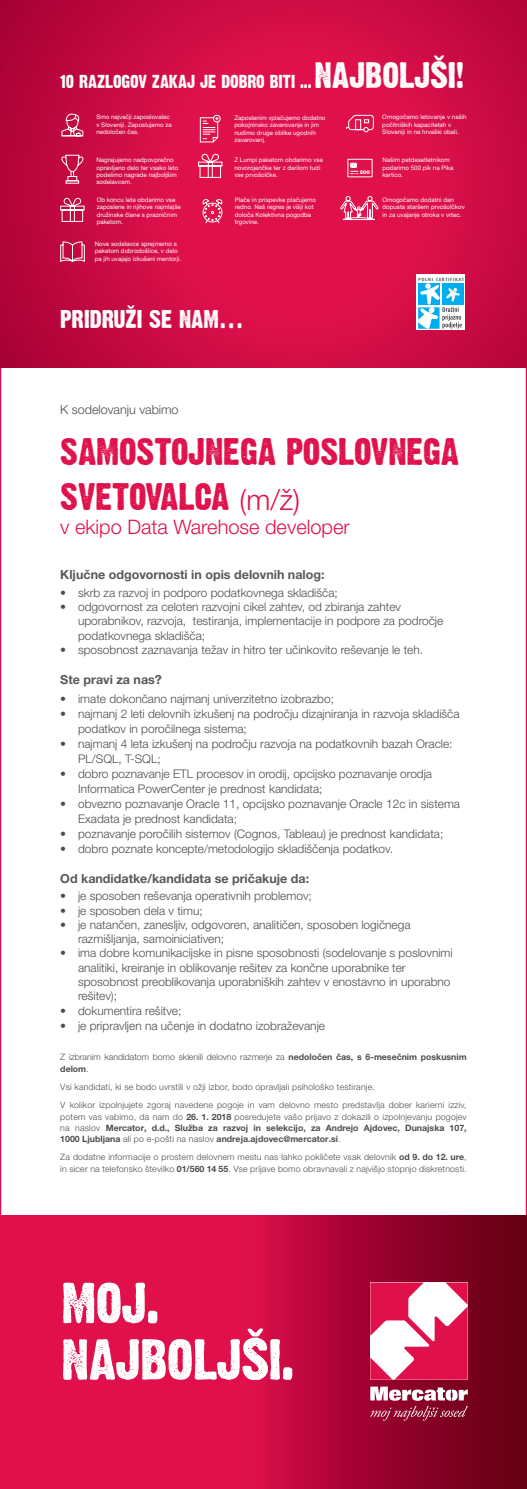
<style>
.page{position:relative;width:527px;height:1489px;background:#fff}
.page>*{position:absolute;margin:0;border:0;box-sizing:border-box;transform-origin:0 0}
.t1{font:56.5px/56.5px "Dirty Headline";letter-spacing:-.01em;color:#fff}
.t2{font:33.75px/45px "Dirty Headline";color:#e0104b}
.t3{font:22.62px "Dirty Headline";color:#fff}
.t4{font:300 20px "Helvetica Neue LT Pro";color:#e0104b}
.t5{font:16.5px "Dirty Headline";color:#fff}
.t6{font:700 12.5px "Helvetica Neue LT Pro";color:#57585a}
.t7{font:300 12.5px "Helvetica Neue LT Pro";color:#4b4c4d}
.t8{font:300 11.88px/14.2px "Helvetica Neue LT Pro";color:#4b4c4d}
.t9{font:300 8.75px/18.4px "Helvetica Neue LT Pro";letter-spacing:.02em;color:#4b4c4d}
.t10{font:700 8.75px/11.2px "Helvetica Neue LT Pro";color:#4b4c4d;text-align:justify}
.t11{font:300 8.75px/11.2px "Helvetica Neue LT Pro";color:#4b4c4d}
.t12{font:6.25px/7.5px "Helvetica Neue LT Pro";color:#fff}
.t13{font:5.88px "Dax Regular Caps";letter-spacing:.1em;color:#231f20}
.t14{font:900 5px "Gotham";color:#fff}
.s1{font-size:32.38px}
.s2{font-family:"Helvetica Neue LT Pro";font-weight:300;font-size:28.75px}
.s3{font-weight:700}
.s4{font-weight:300}
</style>
<div class="page">
<svg style="left:0;top:0;width:526px;height:367px;background:#cf0c45"></svg>
<svg style="left:61px;top:111px;width:22px;height:25px"></svg>
<svg style="left:202px;top:198px;width:20px;height:26px"></svg>
<svg style="left:60px;top:155px;width:24px;height:29px"></svg>
<svg style="left:340px;top:196px;width:38px;height:24px"></svg>
<svg style="left:60px;top:197px;width:25px;height:25px"></svg>
<svg style="left:60px;top:241px;width:25px;height:21px"></svg>
<svg style="left:345px;top:115px;width:28px;height:17px"></svg>
<svg style="left:199px;top:115px;width:22px;height:28px"></svg>
<svg style="left:198px;top:153px;width:24px;height:25px"></svg>
<svg style="left:347px;top:158px;width:25px;height:19px"></svg>
<div style="left:0;top:1215px;width:526px;height:273px;background:#e0104b"></div>
<img style="left:267px;top:1215px;width:259px;height:273px">
<svg style="left:370px;top:1282px;width:97px;height:97px"></svg>
<svg style="left:370px;top:1386px;width:97px;height:34px;background:#ae516a"></svg>
<div style="left:416px;top:274px;width:49px;height:56px;background:#fff"></div>
<div style="left:442px;top:283px;width:21px;height:21px;background:#00aeef"></div>
<svg style="left:418px;top:283px;width:43px;height:46px"></svg>
<h3 class="t5" style="left:60px;top:70px;width:404px">10 RAZLOGOV ZAKAJ JE DOBRO BITI ... <span class="s1">NAJBOLJŠI!</span></h3>
<p class="t12" style="left:96px;top:113px;width:77px">Smo največji zaposlovalec v Sloveniji. Zaposlujemo za nedoločen čas.</p>
<p class="t12" style="left:382px;top:113px;width:86px">Omogočamo letovanje v naših počitniških kapacitetah v<br>Sloveniji in na hrvaški obali.</p>
<p class="t12" style="left:234px;top:114px;width:93px">Zaposlenim vplačujemo dodatno pokojninsko zavarovanje in jim nudimo druge oblike ugodnih zavarovanj.</p>
<p class="t12" style="left:234px;top:156px;width:90px">Z Lumpi paketom obdarimo vse novorojenčke ter z darilom tudi vse prvošolčke.</p>
<p class="t12" style="left:96px;top:156px;width:83px">Nagrajujemo nadpovprečno opravljeno delo ter vsako leto podelimo nagrade najboljšim sodelavcem.</p>
<p class="t12" style="left:382px;top:156px;width:72px">Našim petdesetletnikom podarimo 500 pik na Pika kartico.</p>
<p class="t14" style="left:359px;top:169px;width:12px">500</p>
<p class="t12" style="left:97px;top:195px;width:85px">Ob koncu leta obdarimo vse zaposlene in njihove najmlajše družinske člane s prazničnim paketom.</p>
<p class="t12" style="left:95px;top:240px;width:88px">Nove sodelavce sprejmemo s paketom dobrodošlice, v delo pa jih uvajajo izkušeni mentorji.</p>
<p class="t12" style="left:234px;top:195px;width:83px">Plače in prispevke plačujemo redno. Naš regres je višji kot določa Kolektivna pogodba trgovine.</p>
<h3 class="t3" style="left:60px;top:303px;width:183px">PRIDRUŽI SE NAM…</h3>
<p class="t12" style="left:382px;top:196px;width:84px">Omogočamo dodatni dan dopusta staršem prvošolčkov in za uvajanje otroka v vrtec.</p>
<p class="t13" style="left:417px;top:275px;width:47px">polni certifikat</p>
<p class="t7" style="left:60px;top:401px;width:120px">K sodelovanju vabimo</p>
<h2 class="t2" style="left:60px;top:429px;width:400px">SAMOSTOJNEGA POSLOVNEGA<br>SVETOVALCA <span class="s2">(m/ž)</span></h2>
<h3 class="t4" style="left:60px;top:514px;width:291px">v ekipo Data Warehose developer</h3>
<p class="t6" style="left:60px;top:567px;width:265px">Ključne odgovornosti in opis delovnih nalog:</p>
<p class="t8" style="left:60px;top:585px;width:279px">• skrb za razvoj in podporo podatkovnega skladišča;</p>
<p class="t8" style="left:78px;top:599px;width:366px;text-indent:-18px">• odgovornost za celoten razvojni cikel zahtev, od zbiranja zahtev uporabnikov, razvoja, testiranja, implementacije in podpore za področje podatkovnega skladišča;</p>
<p class="t8" style="left:60px;top:642px;width:364px">• sposobnost zaznavanja težav in hitro ter učinkovito reševanje le teh.</p>
<p class="t6" style="left:60px;top:671px;width:103px">Ste pravi za nas?</p>
<p class="t8" style="left:60px;top:691px;width:275px">• imate dokončano najmanj univerzitetno izobrazbo;</p>
<p class="t8" style="left:78px;top:705px;width:382px;line-height:15px;text-indent:-18px">• najmanj 2 leti delovnih izkušenj na področju dizajniranja in razvoja skladišča podatkov in poročilnega sistema;</p>
<p class="t8" style="left:78px;top:735px;width:375px;line-height:15px;text-indent:-18px">• najmanj 4 leta izkušenj na področju razvoja na podatkovnih bazah Oracle:<br>PL/SQL, T-SQL;</p>
<p class="t8" style="left:78px;top:765px;width:355px;line-height:15px;text-indent:-18px">• dobro poznavanje ETL procesov in orodij, opcijsko poznavanje orodja<br>Informatica PowerCenter je prednost kandidata;</p>
<p class="t8" style="left:78px;top:795px;width:383px;line-height:15px;text-indent:-18px">• obvezno poznavanje Oracle 11, opcijsko poznavanje Oracle 12c in sistema<br>Exadata je prednost kandidata;</p>
<p class="t8" style="left:60px;top:826px;width:384px">• poznavanje poročilih sistemov (Cognos, Tableau) je prednost kandidata;</p>
<p class="t8" style="left:60px;top:841px;width:334px">• dobro poznate koncepte/metodologijo skladiščenja podatkov.</p>
<p class="t6" style="left:60px;top:870px;width:250px">Od kandidatke/kandidata se pričakuje da:</p>
<p class="t8" style="left:60px;top:888px;width:253px">• je sposoben reševanja operativnih problemov;</p>
<p class="t8" style="left:60px;top:903px;width:144px">• je sposoben dela v timu;</p>
<p class="t8" style="left:78px;top:917px;width:333px;text-indent:-18px">• je natančen, zanesljiv, odgovoren, analitičen, sposoben logičnega razmišljanja, samoiniciativen;</p>
<p class="t8" style="left:78px;top:945px;width:376px;text-indent:-18px">• ima dobre komunikacijske in pisne sposobnosti (sodelovanje s poslovnimi analitiki, kreiranje in oblikovanje rešitev za končne uporabnike ter sposobnost preoblikovanja uporabniških zahtev v enostavno in uporabno rešitev);</p>
<p class="t8" style="left:60px;top:1002px;width:122px">• dokumentira rešitve;</p>
<p class="t8" style="left:60px;top:1017px;width:266px">• je pripravljen na učenje in dodatno izobraževanje</p>
<p class="t11" style="left:60px;top:1051px;width:407px">Z izbranim kandidatom bomo sklenili delovno razmerje za <span class="s3">nedoločen čas, s 6-mesečnim poskusnim delom</span>.</p>
<p class="t9" style="left:60px;top:1077px;width:407px">Vsi kandidati, ki se bodo uvrstili v ožji izbor, bodo opravljali psihološko testiranje.<br>V kolikor izpolnjujete zgoraj navedene pogoje in vam delovno mesto predstavlja dober karierni izziv,</p>
<p class="t10" style="left:60px;top:1110px;width:407px"><span class="s4">potem vas vabimo, da nam do</span> 26. 1. 2018 <span class="s4">posredujete vašo prijavo z dokazili o izpolnjevanju pogojev na naslov</span> Mercator, d.d., Služba za razvoj in selekcijo, za Andrejo Ajdovec, Dunajska 107, 1000 Ljubljana <span class="s4">ali po e-pošti na naslov</span> andreja.ajdovec@mercator.si<span class="s4">.</span></p>
<p class="t9" style="left:60px;top:1151px;width:407px;line-height:11.2px">Za dodatne informacije o prostem delovnem mestu nas lahko pokličete vsak delovnik <span class="s3">od 9. do 12. ure</span>, in sicer na telefonsko številko <span class="s3">01/560 14 55</span>. Vse prijave bomo obravnavali z najvišjo stopnjo diskretnosti.</p>
<h1 class="t1" style="left:61px;top:1272px;width:234px">moj. najboljši.</h1>
</div>
